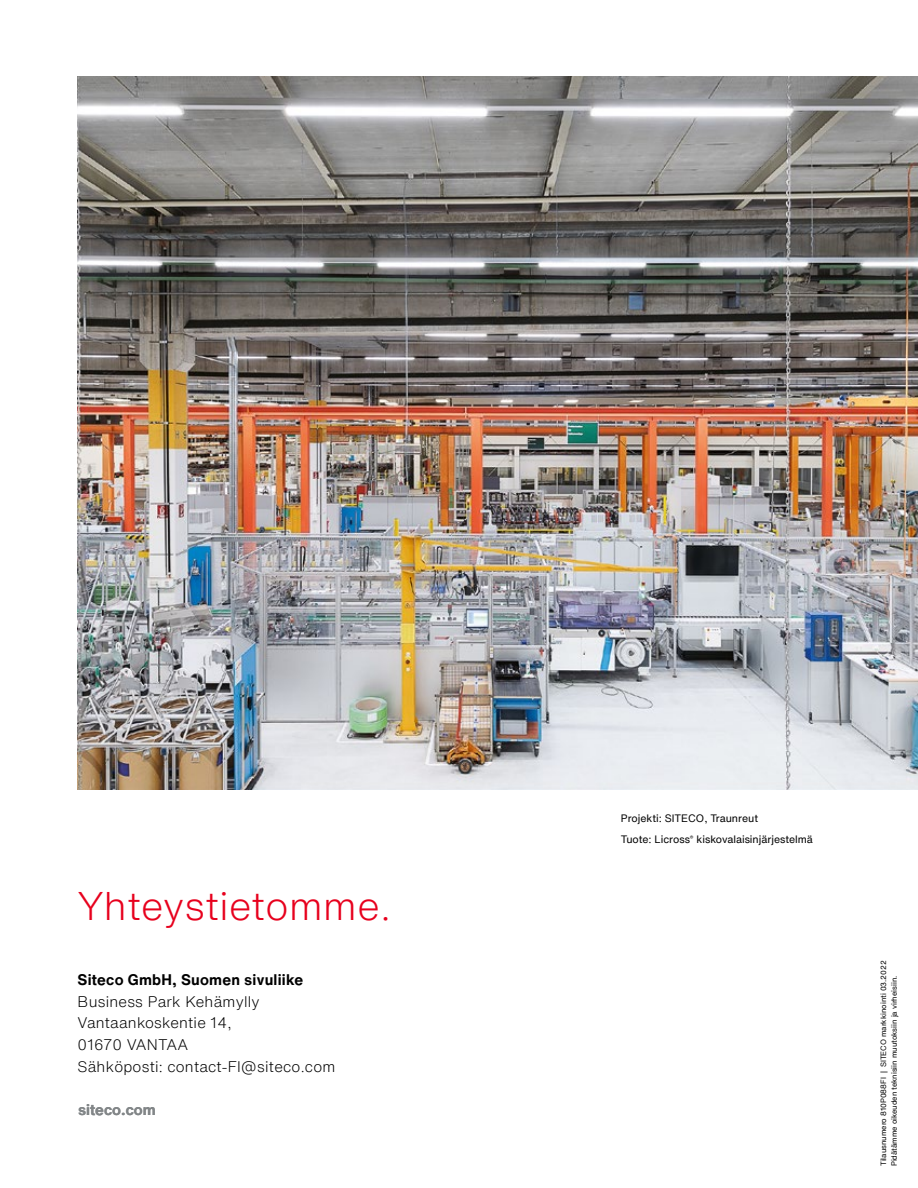
<style>
.page{position:relative;width:918px;height:1188px;background:#fff}
.page>*{position:absolute;margin:0;border:0;box-sizing:border-box;transform-origin:0 0}
.t1{font:300 39px "Helvetica Now Text";letter-spacing:.015em;color:#e7001d}
.t2{font:300 15px/21.8px "Helvetica Now Text";letter-spacing:.015em;color:#000}
.t3{font:700 15px "Helvetica Now Text";letter-spacing:.015em;color:#000}
.t4{font:700 15px "Helvetica Now Text";color:#828688}
.t5{font:10.5px/21.8px "Helvetica Now Text";color:#000}
.t6{font:7.5px/10.5px "Helvetica Now Text";color:#000}
</style>
<div class="page">
<img style="left:78px;top:76px;width:840px;height:713px">
<h1 class="t1" style="left:78px;top:876px;width:315px">Yhteystietomme.</h1>
<h2 class="t3" style="left:78px;top:968px;width:227px">Siteco GmbH, Suomen sivuliike</h2>
<h2 class="t2" style="left:78px;top:990px;width:259px">Business Park Kehämylly<br>Vantaankoskentie 14,<br>01670 VANTAA<br>Sähköposti: contact-FI@siteco.com</h2>
<h2 class="t4" style="left:78px;top:1099px;width:79px">siteco.com</h2>
<h3 class="t5" style="left:621px;top:807px;width:194px">Projekti: SITECO, Traunreut<br>Tuote: Licross<sup>®</sup> kiskovalaisinjärjestelmä</h3>
<p class="t6" style="left:878px;top:1166px;width:207px;rotate:-90deg">Tilausnumero 810P088FI | SITECO markkinointi 03.2022<br>Pidätämme oikeuden teknisiin muutoksiin ja virheisiin.</p>
</div>
